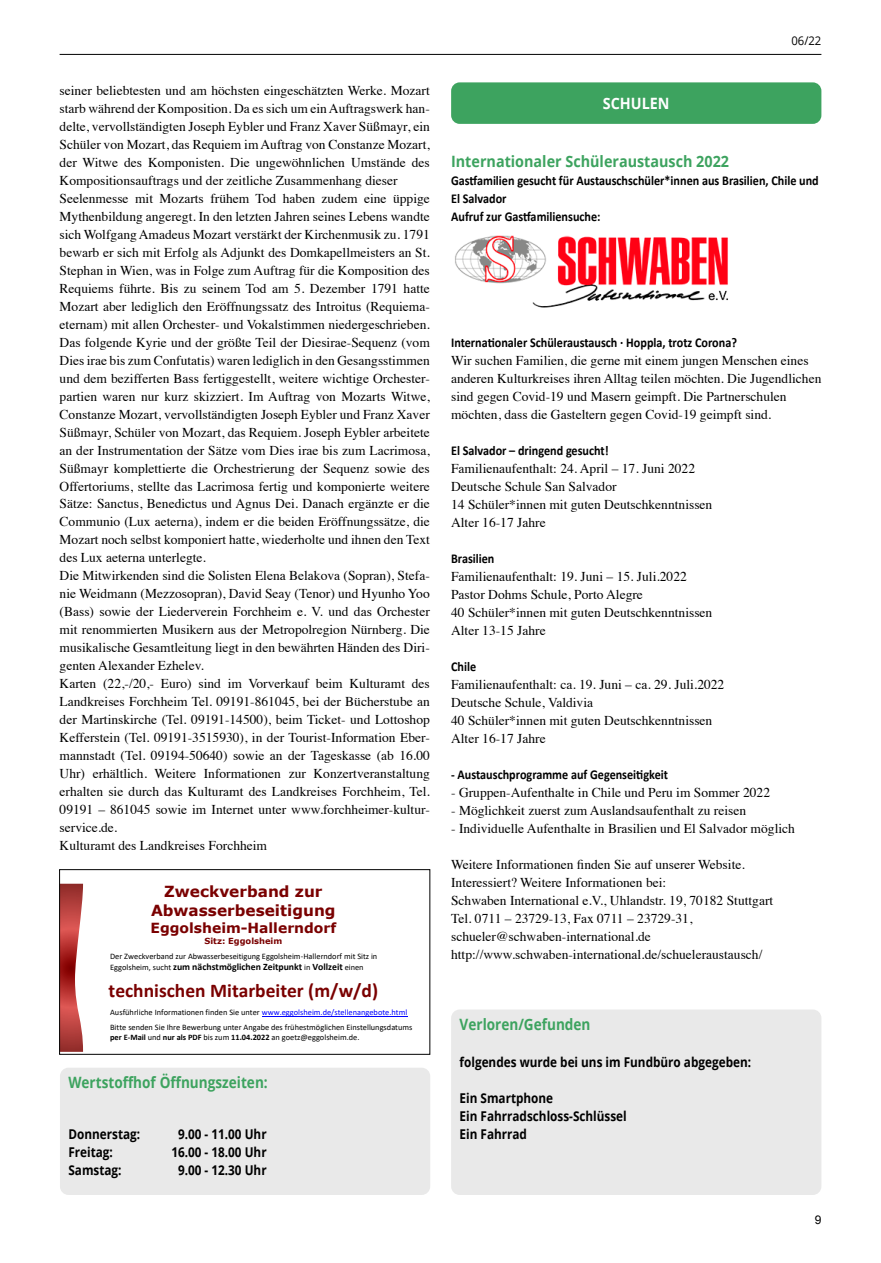
<style>
.page{position:relative;width:881px;height:1263px;background:#fff}
.page>*{position:absolute;margin:0;border:0;box-sizing:border-box;transform-origin:0 0}
.t1{font:700 19.5px "Calibri";color:#7a0000}
.t2{font:700 15.6px "Open Sans";color:#3da35f;scale:.87 1}
.t3{font:700 15.6px "Open Sans";color:#3da35f;scale:.92 1}
.t4{font:700 15.6px "Open Sans";color:#fff;scale:.92 1}
.t5{font:700 15.3px/18.6px "Verdana";color:#7a0000;text-align:center}
.t6{font:700 13.95px "Verdana";color:#7a0000}
.t7{font:13.5px/18px "Times";color:#000}
.t8{font:700 13.5px/18px "Calibri";color:#000;scale:.9 1}
.t9{font:700 13.5px/18px "Open Sans";color:#000;scale:.87 1}
.t10{font:12px "Open Sans";color:#000;scale:.94 1}
.t11{font:12px "Arial";color:#000}
.t12{font:700 9.75px "Calibri";color:#000}
.t13{font:8.4px/15.3px "Calibri";color:#000}
.t14{font:700 8.4px "Verdana";color:#7a0000}
.s1{font-weight:400;font-size:8.4px}
.s2{color:#00f}
.s3{font-weight:700}
</style>
<div class="page">
<hr style="left:60px;top:54px;width:761px;height:1px;background:#000">
<img style="left:455px;top:235px;width:273px;height:73px">
<div style="left:451px;top:82px;width:370px;height:42px;background:#3da35f;border-radius:9px"></div>
<div style="left:451px;top:1009px;width:370px;height:186px;background:#e9e9e9;border-radius:9px"></div>
<div style="left:60px;top:1068px;width:370px;height:127px;background:#e9e9e9;border-radius:9px"></div>
<hr style="left:262px;top:1016px;width:145px;height:1px;background:#00f">
<svg style="left:61px;top:884px;width:22px;height:168px"></svg>
<div style="left:59px;top:869px;width:371px;height:186px;border:1px solid #000"></div>
<p class="t7" style="left:60px;top:80px;width:371px">seiner beliebtesten und am höchsten eingeschätzten Werke. Mozart starb während der Komposition. Da es sich um ein Auftragswerk han&shy;delte, vervollständigten Joseph Eybler und Franz Xaver Süßmayr, ein Schüler von Mozart, das Requiem im Auftrag von Constanze Mozart, der Witwe des Komponisten. Die ungewöhnlichen Umstände des Kompositionsauftrags und der zeitliche Zusammenhang dieser Seelenmesse mit Mozarts frühem Tod haben zudem eine üppige Mythenbildung angeregt. In den letzten Jahren seines Lebens wandte sich Wolfgang Amadeus Mozart verstärkt der Kirchenmusik zu. 1791 bewarb er sich mit Erfolg als Adjunkt des Domkapellmeisters an St.<br>Stephan in Wien, was in Folge zum Auftrag für die Komposition des Requiems führte. Bis zu seinem Tod am 5. Dezember 1791 hatte Mozart aber lediglich den Eröffnungssatz des Introitus (Requiema&shy;eternam) mit allen Orchester- und Vokalstimmen niedergeschrieben.<br>Das folgende Kyrie und der größte Teil der Diesirae-Sequenz (vom Dies irae bis zum Confutatis) waren lediglich in den Gesangsstimmen und dem bezifferten Bass fertiggestellt, weitere wichtige Orchester&shy;partien waren nur kurz skizziert. Im Auftrag von Mozarts Witwe, Constanze Mozart, vervollständigten Joseph Eybler und Franz Xaver Süßmayr, Schüler von Mozart, das Requiem. Joseph Eybler arbeitete an der Instrumentation der Sätze vom Dies irae bis zum Lacrimosa, Süßmayr komplettierte die Orchestrierung der Sequenz sowie des Offertoriums, stellte das Lacrimosa fertig und komponierte weitere Sätze: Sanctus, Benedictus und Agnus Dei. Danach ergänzte er die Communio (Lux aeterna), indem er die beiden Eröffnungssätze, die Mozart noch selbst komponiert hatte, wiederholte und ihnen den Text des Lux aeterna unterlegte.<br>Die Mitwirkenden sind die Solisten Elena Belakova (Sopran), Stefa&shy;nie Weidmann (Mezzosopran), David Seay (Tenor) und Hyunho Yoo (Bass) sowie der Liederverein Forchheim e. V. und das Orchester mit renommierten Musikern aus der Metropolregion Nürnberg. Die musikalische Gesamtleitung liegt in den bewährten Händen des Diri&shy;genten Alexander Ezhelev.<br>Karten (22,-/20,- Euro) sind im Vorverkauf beim Kulturamt des Landkreises Forchheim Tel. 09191-861045, bei der Bücherstube an der Martinskirche (Tel. 09191-14500), beim Ticket- und Lottoshop Kefferstein (Tel. 09191-3515930), in der Tourist-Information Eber&shy;mannstadt (Tel. 09194-50640) sowie an der Tageskasse (ab 16.00<br>Uhr) erhältlich. Weitere Informationen zur Konzertveranstaltung erhalten sie durch das Kulturamt des Landkreises Forchheim, Tel.<br>09191 – 861045 sowie im Internet unter www.forchheimer-kultur&shy;service.de.<br>Kulturamt des Landkreises Forchheim</p>
<p class="t5" style="left:151px;top:882px;width:186px">Zweckverband zur<br>Abwasserbeseitigung</p>
<p class="t6" style="left:150px;top:918px;width:187px">Eggolsheim-Hallerndorf</p>
<p class="t14" style="left:204px;top:935px;width:79px">Sitz: Eggolsheim</p>
<p class="t13" style="left:110px;top:948px;width:268px">Der Zweckverband zur Abwasserbeseitigung Eggolsheim-Hallerndorf mit Sitz in</p>
<p class="t12" style="left:110px;top:960px;width:255px"><span class="s1">Eggolsheim, sucht</span> zum nächstmöglichen Zeitpunkt <span class="s1">in</span> Vollzeit <span class="s1">einen</span></p>
<h1 class="t1" style="left:109px;top:976px;width:271px">technischen Mitarbeiter (m/w/d)</h1>
<p class="t13" style="left:110px;top:1004px;width:304px">Ausführliche Informationen finden Sie unter <span class="s2">www.eggolsheim.de/stellenangebote.html<br></span>Bitte senden Sie Ihre Bewerbung unter Angabe des frühestmöglichen Einstellungsdatums</p>
<p class="t13" style="left:110px;top:1030px;width:251px"><span class="s3">per E-Mail</span> und <span class="s3">nur als PDF</span> bis zum <span class="s3">11.04.2022</span> an goetz@eggolsheim.de.</p>
<p class="t2" style="left:68px;top:1071px;width:230px">Wertstoffhof Öffnungszeiten:</p>
<p class="t9" style="left:68px;top:1124px;width:84px">Donnerstag:</p>
<p class="t9" style="left:178px;top:1124px;width:103px">9.00 - 11.00 Uhr</p>
<p class="t9" style="left:68px;top:1142px;width:53px">Freitag:</p>
<p class="t9" style="left:171px;top:1142px;width:111px">16.00 - 18.00 Uhr</p>
<p class="t9" style="left:68px;top:1160px;width:63px">Samstag:</p>
<p class="t9" style="left:178px;top:1160px;width:103px">9.00 - 12.30 Uhr</p>
<p class="t4" style="left:602px;top:92px;width:74px">SCHULEN</p>
<p class="t10" style="left:791px;top:32px;width:33px">06/22</p>
<p class="t3" style="left:451px;top:150px;width:303px">Internationaler Schüleraustausch 2022</p>
<p class="t8" style="left:451px;top:171px;width:410px">Gastfamilien gesucht für Austauschschüler*innen aus Brasilien, Chile und<br>El Salvador<br>Aufruf zur Gastfamiliensuche:</p>
<p class="t8" style="left:451px;top:333px;width:319px">Internationaler Schüleraustausch · Hoppla, trotz Corona?</p>
<p class="t7" style="left:451px;top:350px;width:371px">Wir suchen Familien, die gerne mit einem jungen Menschen eines anderen Kulturkreises ihren Alltag teilen möchten. Die Jugendlichen sind gegen Covid-19 und Masern geimpft. Die Partnerschulen möchten, dass die Gasteltern gegen Covid-19 geimpft sind.</p>
<p class="t8" style="left:451px;top:441px;width:177px">El Salvador – dringend gesucht!</p>
<p class="t7" style="left:451px;top:458px;width:262px">Familienaufenthalt: 24. April – 17. Juni 2022<br>Deutsche Schule San Salvador<br>14 Schüler*innen mit guten Deutschkenntnissen Alter 16-17 Jahre</p>
<p class="t8" style="left:451px;top:549px;width:50px">Brasilien</p>
<p class="t7" style="left:451px;top:566px;width:262px">Familienaufenthalt: 19. Juni – 15. Juli.2022<br>Pastor Dohms Schule, Porto Alegre<br>40 Schüler*innen mit guten Deutschkenntnissen Alter 13-15 Jahre</p>
<p class="t8" style="left:451px;top:657px;width:29px">Chile</p>
<p class="t7" style="left:451px;top:674px;width:274px">Familienaufenthalt: ca. 19. Juni – ca. 29. Juli.2022<br>Deutsche Schule, Valdivia<br>40 Schüler*innen mit guten Deutschkenntnissen Alter 16-17 Jahre</p>
<p class="t8" style="left:451px;top:765px;width:242px">- Austauschprogramme auf Gegenseitigkeit</p>
<p class="t7" style="left:451px;top:782px;width:320px">- Gruppen-Aufenthalte in Chile und Peru im Sommer 2022</p>
<p class="t7" style="left:451px;top:800px;width:296px">- Möglichkeit zuerst zum Auslandsaufenthalt zu reisen</p>
<p class="t7" style="left:451px;top:818px;width:345px">- Individuelle Aufenthalte in Brasilien und El Salvador möglich</p>
<p class="t7" style="left:451px;top:854px;width:323px">Weitere Informationen finden Sie auf unserer Website.<br>Interessiert? Weitere Informationen bei:<br>Schwaben International e.V., Uhlandstr. 19, 70182 Stuttgart Tel. 0711 – 23729-13, Fax 0711 – 23729-31, schueler@schwaben-international.de http://www.schwaben-international.de/schueleraustausch/</p>
<p class="t2" style="left:459px;top:1013px;width:152px">Verloren/Gefunden</p>
<p class="t9" style="left:459px;top:1052px;width:336px">folgendes wurde bei uns im Fundbüro abgegeben:</p>
<p class="t9" style="left:459px;top:1088px;width:193px">Ein Smartphone<br>Ein Fahrradschloss-Schlüssel<br>Ein Fahrrad</p>
<p class="t11" style="left:814px;top:1211px;width:8px">9</p>
</div>
